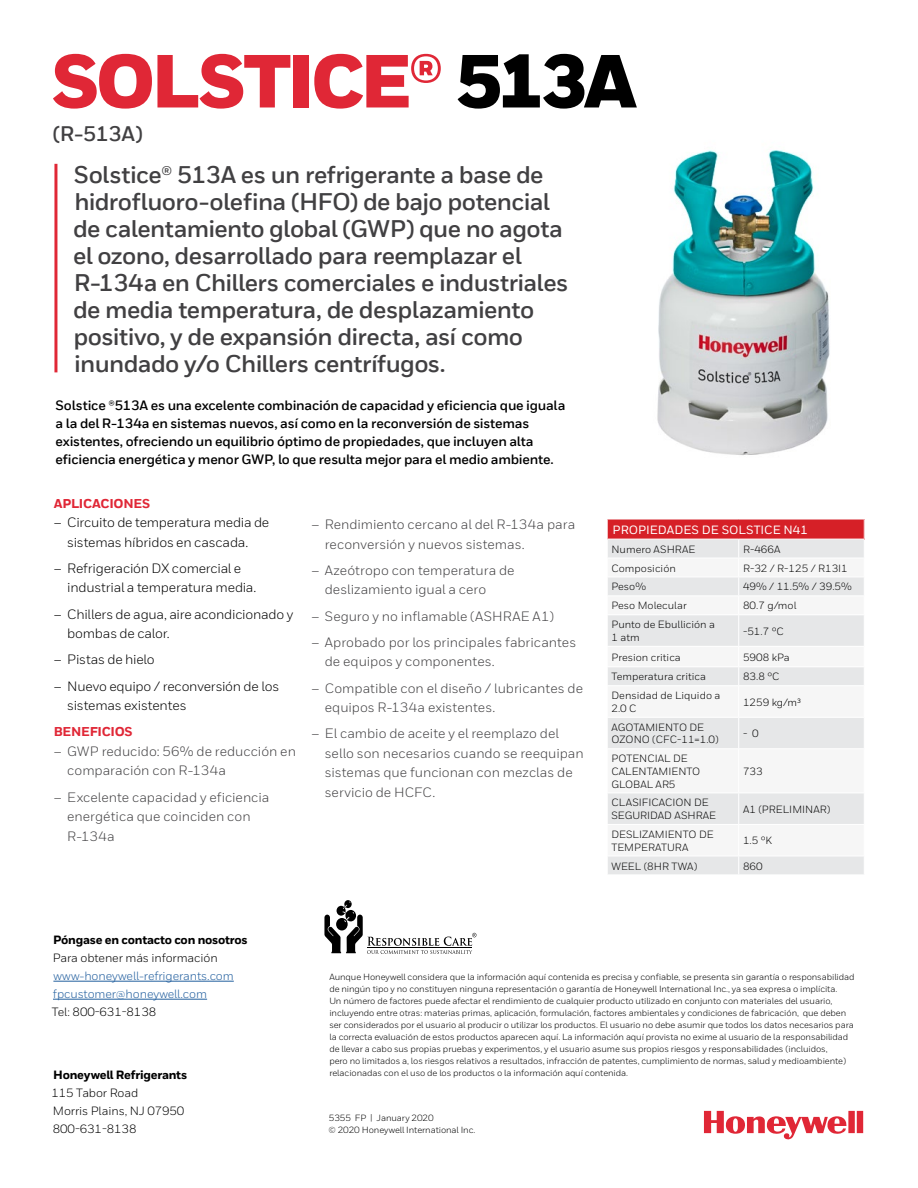
<style>
.page{position:relative;width:918px;height:1188px;background:#fff}
.page>*{position:absolute;margin:0;border:0;box-sizing:border-box;transform-origin:0 0}
.t1{font:900 75px "Honeywell Sans";letter-spacing:-.055em;color:#e02736}
.t2{font:700 24px/27px "Honeywell Sans TT";letter-spacing:-.025em;color:#414042}
.t3{font:700 21px "Honeywell Sans TT";color:#414042}
.t4{font:13.5px/19.5px "Honeywell Sans TT";color:#414042}
.t5{font:700 13.5px/18px "Honeywell Sans TT";letter-spacing:-.015em;color:#000}
.t6{font:13.5px/19.5px "Honeywell Sans TT";letter-spacing:-.015em;color:#000}
.t7{font:800 12.75px "Honeywell Sans TT";letter-spacing:-.02em;color:#e02736}
.t8{font:12px/18px "Honeywell Sans";letter-spacing:-.01em;color:#000}
.t9{font:12px/18px "Honeywell Sans";letter-spacing:-.01em;color:#215e9e}
.t10{font:800 12px "Honeywell Sans";letter-spacing:-.02em;color:#000}
.t11{font:500 12px "Honeywell Sans";color:#fff}
.t12{font:10.5px/12.6px "Honeywell Sans";color:#000}
.t13{font:9px/12px "Honeywell Sans";letter-spacing:-.01em;color:#000}
.s1{color:#000}
.s2{font-family:"Honeywell Sans"}
</style>
<div class="page">
<img style="left:657px;top:150px;width:173px;height:305px">
<hr style="left:54px;top:164px;width:3px;height:208px;background:#e02736">
<div style="left:607px;top:519px;width:257px;height:20px;background:#d62027"></div>
<div style="left:608px;top:540px;width:256px;height:334px;background:#e6e7e8"></div>
<svg style="left:608px;top:559px;width:256px;height:297px;fill:#f6f6f6"></svg>
<hr style="left:607px;top:558px;width:132px;height:1px;background:#fff">
<hr style="left:739px;top:558px;width:126px;height:1px;background:#fff">
<hr style="left:607px;top:577px;width:132px;height:1px;background:#fff">
<hr style="left:739px;top:577px;width:126px;height:1px;background:#fff">
<hr style="left:607px;top:596px;width:132px;height:1px;background:#fff">
<hr style="left:739px;top:596px;width:126px;height:1px;background:#fff">
<svg style="left:738px;top:540px;width:1px;height:74px"></svg>
<hr style="left:607px;top:614px;width:132px;height:1px;background:#fff">
<hr style="left:739px;top:614px;width:126px;height:1px;background:#fff">
<hr style="left:738px;top:615px;width:1px;height:31px;background:#fff">
<hr style="left:607px;top:646px;width:132px;height:1px;background:#fff">
<hr style="left:739px;top:646px;width:126px;height:1px;background:#fff">
<hr style="left:607px;top:666px;width:132px;height:1px;background:#fff">
<hr style="left:739px;top:666px;width:126px;height:1px;background:#fff">
<svg style="left:738px;top:647px;width:1px;height:38px"></svg>
<hr style="left:607px;top:685px;width:132px;height:1px;background:#fff">
<hr style="left:739px;top:685px;width:126px;height:1px;background:#fff">
<hr style="left:738px;top:686px;width:1px;height:31px;background:#fff">
<hr style="left:607px;top:717px;width:132px;height:1px;background:#fff">
<hr style="left:739px;top:717px;width:126px;height:1px;background:#fff">
<hr style="left:738px;top:718px;width:1px;height:30px;background:#fff">
<hr style="left:607px;top:748px;width:132px;height:1px;background:#fff">
<hr style="left:739px;top:748px;width:126px;height:1px;background:#fff">
<hr style="left:738px;top:749px;width:1px;height:44px;background:#fff">
<hr style="left:607px;top:793px;width:132px;height:1px;background:#fff">
<hr style="left:739px;top:793px;width:126px;height:1px;background:#fff">
<hr style="left:738px;top:793px;width:1px;height:31px;background:#fff">
<hr style="left:607px;top:824px;width:132px;height:1px;background:#fff">
<hr style="left:739px;top:824px;width:126px;height:1px;background:#fff">
<hr style="left:738px;top:825px;width:1px;height:31px;background:#fff">
<hr style="left:607px;top:856px;width:132px;height:1px;background:#fff">
<hr style="left:739px;top:856px;width:126px;height:1px;background:#fff">
<svg style="left:738px;top:857px;width:1px;height:17px"></svg>
<hr style="left:607px;top:519px;width:132px;height:1px;background:#fff">
<svg style="left:607px;top:519px;width:1px;height:20px"></svg>
<hr style="left:739px;top:519px;width:126px;height:1px;background:#fff">
<svg style="left:864px;top:519px;width:1px;height:20px"></svg>
<svg style="left:704px;top:1111px;width:159px;height:29px"></svg>
<hr style="left:53px;top:981px;width:181px;height:1px;background:#215e9e">
<hr style="left:53px;top:999px;width:154px;height:1px;background:#215e9e">
<svg style="left:324px;top:902px;width:152px;height:52px"></svg>
<h1 class="t1" style="left:51px;top:35px;width:587px">SOLSTICE® <span class="s1">513A</span></h1>
<h3 class="t3" style="left:53px;top:121px;width:91px">(R-513A)</h3>
<p class="t2" style="left:73px;top:162px;width:497px">Solstice® 513A es un refrigerante a base de hidrofluoro-olefina (HFO) de bajo potencial de calentamiento global (GWP) que no agota el ozono, desarrollado para reemplazar el R-134a en Chillers comerciales e industriales de media temperatura, de desplazamiento positivo, y de expansión directa, así como inundado y/o Chillers centrífugos.</p>
<p class="t5" style="left:55px;top:397px;width:512px">Solstice ®513A es una excelente combinación de capacidad y eficiencia que iguala a la del R-134a en sistemas nuevos, así como en la reconversión de sistemas existentes, ofreciendo un equilibrio óptimo de propiedades, que incluyen alta eficiencia energética y menor GWP, lo que resulta mejor para el medio ambiente.</p>
<h3 class="t7" style="left:54px;top:495px;width:98px">APLICACIONES</h3>
<h3 class="t6" style="left:54px;top:513px;width:217px;text-align:center"><span class="s2">–</span> Circuito de temperatura media de sistemas híbridos en cascada.</h3>
<h3 class="t6" style="left:67px;top:559px;width:191px;text-indent:-14px"><span class="s2">–</span> Refrigeración DX comercial e industrial a temperatura media.</h3>
<h3 class="t6" style="left:67px;top:604px;width:227px;text-indent:-14px"><span class="s2">–</span> Chillers de agua, aire acondicionado y bombas de calor.</h3>
<h3 class="t6" style="left:54px;top:650px;width:103px"><span class="s2">–</span> Pistas de hielo</h3>
<h3 class="t6" style="left:67px;top:676px;width:213px;text-indent:-14px"><span class="s2">–</span> Nuevo equipo / reconversión de los sistemas existentes</h3>
<h3 class="t7" style="left:54px;top:724px;width:80px">BENEFICIOS</h3>
<h3 class="t4" style="left:67px;top:742px;width:230px;text-indent:-14px"><span class="s2">–</span> GWP reducido: 56% de reducción en comparación con R-134a</h3>
<h3 class="t4" style="left:67px;top:787px;width:204px;text-indent:-14px"><span class="s2">–</span> Excelente capacidad y eficiencia energética que coinciden con<br>R-134a</h3>
<h3 class="t4" style="left:325px;top:515px;width:252px;text-indent:-14px"><span class="s2">–</span> Rendimiento cercano al del R-134a para reconversión y nuevos sistemas.</h3>
<h3 class="t4" style="left:325px;top:560px;width:191px;text-indent:-14px"><span class="s2">–</span> Azeótropo con temperatura de deslizamiento igual a cero</h3>
<h3 class="t4" style="left:311px;top:606px;width:244px"><span class="s2">–</span> Seguro y no inflamable (ASHRAE A1)</h3>
<h3 class="t4" style="left:325px;top:632px;width:253px;text-indent:-14px"><span class="s2">–</span> Aprobado por los principales fabricantes de equipos y componentes.</h3>
<h3 class="t4" style="left:325px;top:678px;width:260px;text-indent:-14px"><span class="s2">–</span> Compatible con el diseño / lubricantes de equipos R-134a existentes.</h3>
<h3 class="t4" style="left:325px;top:724px;width:260px;text-indent:-14px"><span class="s2">–</span> El cambio de aceite y el reemplazo del sello son necesarios cuando se reequipan sistemas que funcionan con mezclas de servicio de HCFC.</h3>
<h3 class="t11" style="left:613px;top:522px;width:197px">PROPIEDADES DE SOLSTICE N41</h3>
<p class="t12" style="left:612px;top:543px;width:85px">Numero ASHRAE</p>
<p class="t12" style="left:743px;top:543px;width:39px">R-466A</p>
<p class="t12" style="left:612px;top:562px;width:66px">Composición</p>
<p class="t12" style="left:743px;top:562px;width:106px">R-32 / R-125 / R13I1</p>
<p class="t12" style="left:612px;top:581px;width:36px">Peso%</p>
<p class="t12" style="left:743px;top:581px;width:110px">49% / 11.5% / 39.5%</p>
<p class="t12" style="left:612px;top:600px;width:77px">Peso Molecular</p>
<p class="t12" style="left:743px;top:600px;width:55px">80.7 g/mol</p>
<p class="t12" style="left:612px;top:618px;width:105px">Punto de Ebullición a<br>1 atm</p>
<p class="t12" style="left:743px;top:625px;width:42px">-51.7 °C</p>
<p class="t12" style="left:612px;top:651px;width:71px">Presion critica</p>
<p class="t12" style="left:743px;top:651px;width:48px">5908 kPa</p>
<p class="t12" style="left:612px;top:670px;width:96px">Temperatura critica</p>
<p class="t12" style="left:743px;top:670px;width:38px">83.8 °C</p>
<p class="t12" style="left:612px;top:689px;width:110px">Densidad de Liquido a<br>2.0 C</p>
<p class="t12" style="left:743px;top:696px;width:59px">1259 kg/m³</p>
<p class="t12" style="left:612px;top:721px;width:109px">AGOTAMIENTO DE<br>OZONO (CFC-11=1.0)</p>
<p class="t12" style="left:743px;top:727px;width:17px">- 0</p>
<p class="t12" style="left:612px;top:752px;width:90px">POTENCIAL DE<br>CALENTAMIENTO<br>GLOBAL AR5</p>
<p class="t12" style="left:743px;top:765px;width:21px">733</p>
<p class="t12" style="left:612px;top:797px;width:106px">CLASIFICACION DE<br>SEGURIDAD ASHRAE</p>
<p class="t12" style="left:743px;top:803px;width:89px">A1 (PRELIMINAR)</p>
<p class="t12" style="left:612px;top:828px;width:104px">DESLIZAMIENTO DE<br>TEMPERATURA</p>
<p class="t12" style="left:743px;top:834px;width:31px">1.5 °K</p>
<p class="t12" style="left:612px;top:860px;width:88px">WEEL (8HR TWA)</p>
<p class="t12" style="left:743px;top:860px;width:21px">860</p>
<h3 class="t10" style="left:53px;top:932px;width:196px">Póngase en contacto con nosotros</h3>
<h3 class="t8" style="left:53px;top:949px;width:166px">Para obtener más información</h3>
<h3 class="t9" style="left:53px;top:967px;width:182px">www-honeywell-refrigerants.com fpcustomer@honeywell.com</h3>
<h3 class="t8" style="left:52px;top:1003px;width:106px">Tel: 800-631-8138</h3>
<h3 class="t10" style="left:53px;top:1067px;width:135px">Honeywell Refrigerants</h3>
<h3 class="t8" style="left:52px;top:1084px;width:134px">115 Tabor Road<br>Morris Plains, NJ 07950<br>800-631-8138</h3>
<p class="t13" style="left:329px;top:971px;width:527px">Aunque Honeywell considera que la información aquí contenida es precisa y confiable, se presenta sin garantía o responsabilidad de ningún tipo y no constituyen ninguna representación o garantía de Honeywell International Inc., ya sea expresa o implícita.<br>Un número de factores puede afectar el rendimiento de cualquier producto utilizado en conjunto con materiales del usuario, incluyendo entre otras: materias primas, aplicación, formulación, factores ambientales y condiciones de fabricación, que deben ser considerados por el usuario al producir o utilizar los productos. El usuario no debe asumir que todos los datos necesarios para la correcta evaluación de estos productos aparecen aquí. La información aquí provista no exime al usuario de la responsabilidad de llevar a cabo sus propias pruebas y experimentos, y el usuario asume sus propios riesgos y responsabilidades (incluidos,<br>pero no limitados a, los riesgos relativos a resultados, infracción de patentes, cumplimiento de normas, salud y medioambiente) relacionadas con el uso de los productos o la información aquí contenida.</p>
<p class="t13" style="left:328px;top:1112px;width:149px">5355 FP | January 2020<br>© 2020 Honeywell International Inc.</p>
</div>
